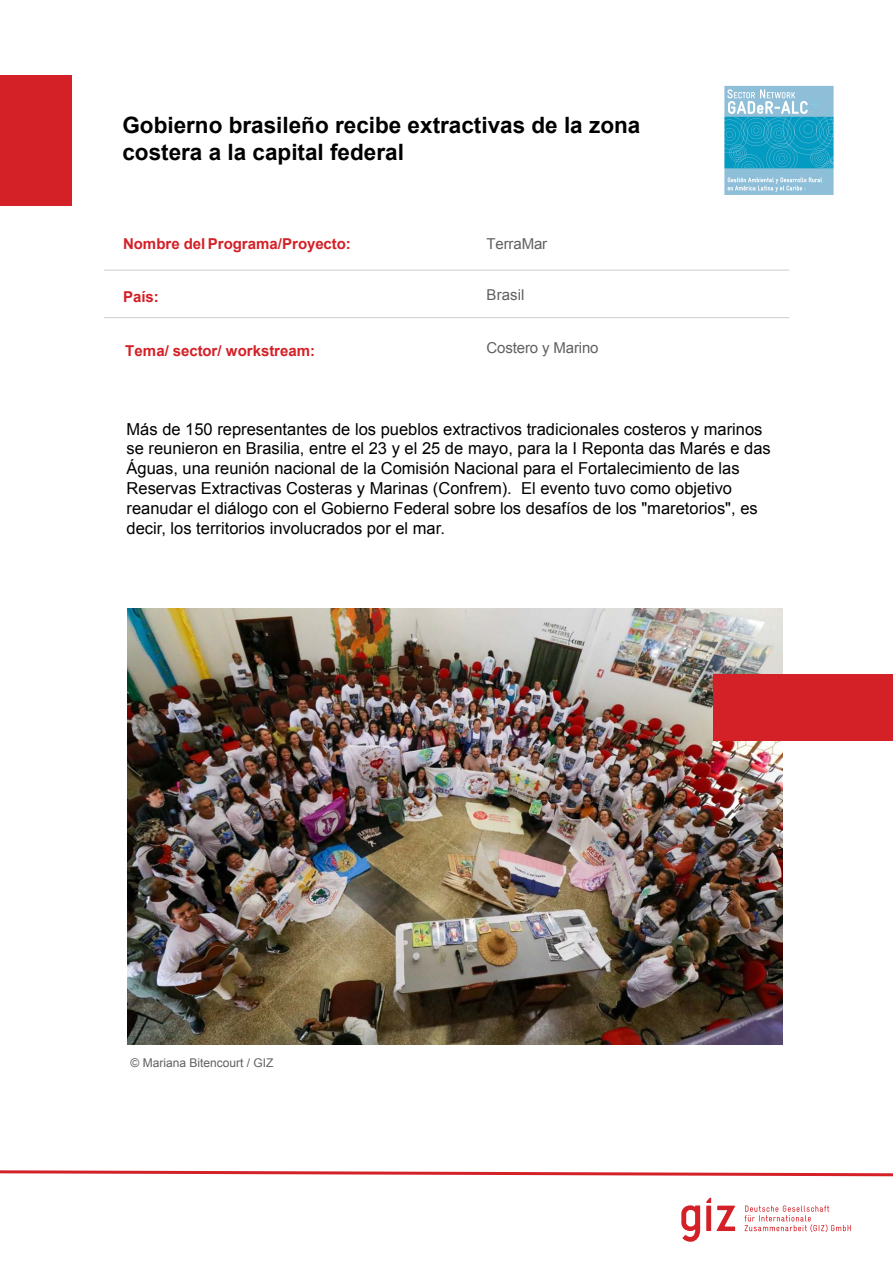
<style>
.page{position:relative;width:893px;height:1263px;background:#fff}
.page>*{position:absolute;margin:0;border:0;box-sizing:border-box;transform-origin:0 0}
.t1{font:700 22.5px/27px "Arial";color:#000}
.t2{font:16.5px/19.8px "Arial";color:#000}
.t3{font:700 15px "Arial";letter-spacing:-.005em;color:#d42027}
.t4{font:15px "Arial";letter-spacing:-.01em;color:#606060}
.t5{font:12px "Arial";color:#606060}
</style>
<div class="page">
<svg style="left:681px;top:1205px;width:19px;height:37px"></svg>
<svg style="left:706px;top:1198px;width:29px;height:33px"></svg>
<svg style="left:744px;top:1206px;width:107px;height:26px"></svg>
<svg style="left:0;top:1170px;width:892px;height:7px"></svg>
<svg style="left:724px;top:85px;width:110px;height:110px;background:#5fb6d2"></svg>
<div style="left:0;top:75px;width:71px;height:131px;background:#d42027"></div>
<hr style="left:104px;top:270px;width:685px;height:1px;background:#606060">
<hr style="left:104px;top:317px;width:685px;height:1px;background:#606060">
<img style="left:127px;top:608px;width:655px;height:436px">
<div style="left:713px;top:674px;width:179px;height:67px;background:#d42027"></div>
<h1 class="t1" style="left:122px;top:112px;width:519px">Gobierno brasileño recibe extractivas de la zona costera a la capital federal</h1>
<p class="t3" style="left:123px;top:234px;width:229px">Nombre del Programa/Proyecto:</p>
<p class="t4" style="left:486px;top:234px;width:62px">TerraMar</p>
<p class="t3" style="left:123px;top:287px;width:37px">País:</p>
<p class="t4" style="left:486px;top:285px;width:39px">Brasil</p>
<p class="t3" style="left:125px;top:341px;width:191px">Tema/ sector/ workstream:</p>
<p class="t4" style="left:486px;top:338px;width:114px">Costero y Marino</p>
<p class="t2" style="left:127px;top:419px;width:645px">Más de 150 representantes de los pueblos extractivos tradicionales costeros y marinos se reunieron en Brasilia, entre el 23 y el 25 de mayo, para la I Reponta das Marés e das Águas, una reunión nacional de la Comisión Nacional para el Fortalecimiento de las Reservas Extractivas Costeras y Marinas (Confrem). El evento tuvo como objetivo reanudar el diálogo con el Gobierno Federal sobre los desafíos de los "maretorios", es decir, los territorios involucrados por el mar.</p>
<p class="t5" style="left:131px;top:1054px;width:144px">© Mariana Bitencourt / GIZ</p>
</div>
